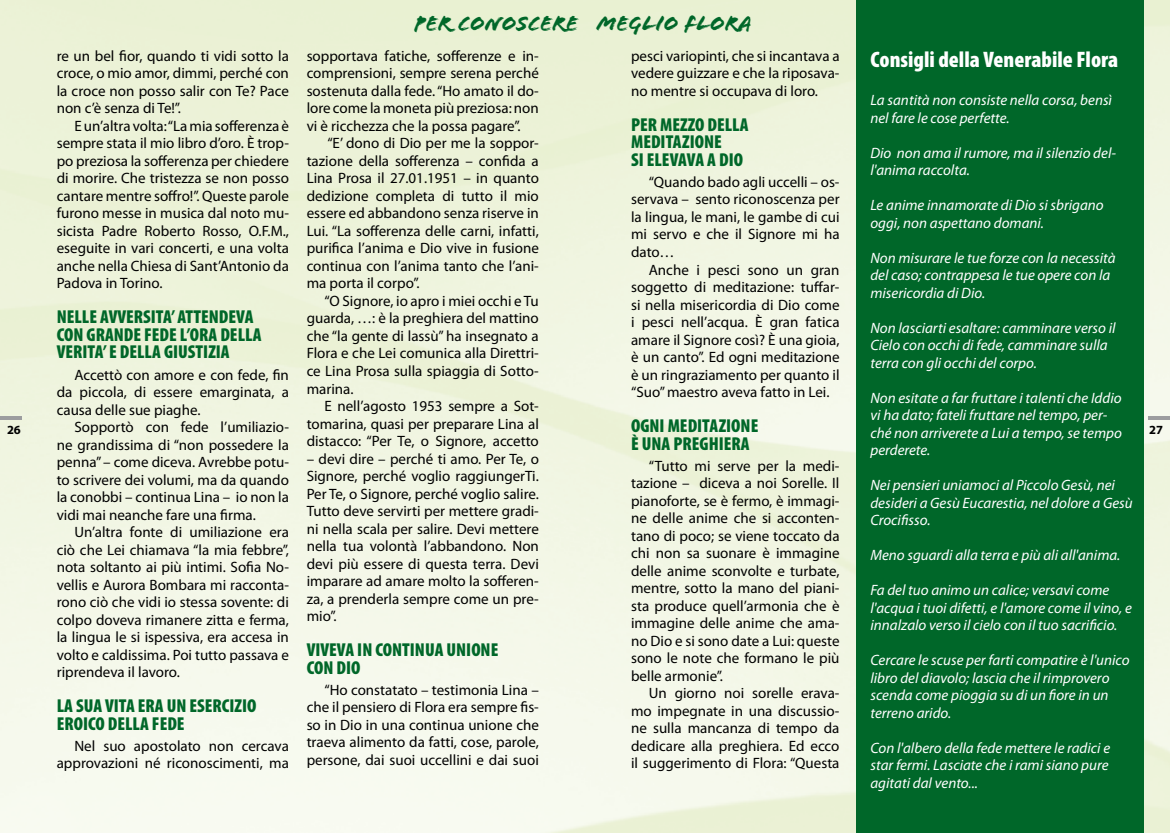
<style>
.page{position:relative;width:1170px;height:833px;background:#fff}
.page>*{position:absolute;margin:0;border:0;box-sizing:border-box;transform-origin:0 0}
.t1{font:900 condensed 22.5px "Myriad Pro";color:#fff}
.t2{font:22.5px "Flood";color:#006729}
.t3{font:900 condensed 18.75px/17.5px "Myriad Pro";color:#006729}
.t4{font:15px/17.5px "Myriad Pro";color:#000;text-align:justify}
.t5{font:italic 15px/17.5px "Myriad Pro";color:#fff}
.t6{font:700 12.5px "Myriad Pro";color:#000}
</style>
<div class="page">
<img style="left:0;top:0;width:1169px;height:833px">
<div style="left:856px;top:0;width:287px;height:833px;background:#006729"></div>
<hr style="left:0;top:416px;width:22px;height:4px;background:#9c9d9f">
<hr style="left:1147px;top:416px;width:22px;height:4px;background:#9c9d9f">
<h1 class="t2" style="left:414px;top:10px;width:339px">PER CONOSCERE MEGLIO FLORA</h1>
<p class="t4" style="left:57px;top:47px;width:234px">re un bel fior, quando ti vidi sotto la croce, o mio amor, dimmi, perché con la croce non posso salir con Te? Pace non c’è senza di Te!”.</p>
<p class="t4" style="left:57px;top:117px;width:234px;text-indent:18px">E un’altra volta: “La mia sofferenza è sempre stata il mio libro d’oro. È trop&shy;po preziosa la sofferenza per chiedere di morire. Che tristezza se non posso cantare mentre soffro!”. Queste parole furono messe in musica dal noto mu&shy;sicista Padre Roberto Rosso, O.F.M., eseguite in vari concerti, e una volta anche nella Chiesa di Sant’Antonio da Padova in Torino.</p>
<p class="t3" style="left:57px;top:308px;width:206px">NELLE AVVERSITA’ ATTENDEVA<br>CON GRANDE FEDE L’ORA DELLA<br>VERITA’ E DELLA GIUSTIZIA</p>
<p class="t4" style="left:57px;top:365px;width:234px;text-indent:18px">Accettò con amore e con fede, fin da piccola, di essere emarginata, a causa delle sue piaghe.</p>
<p class="t4" style="left:57px;top:418px;width:234px;text-indent:18px">Sopportò con fede l’umiliazio&shy;ne grandissima di “non possedere la penna” – come diceva. Avrebbe potu&shy;to scrivere dei volumi, ma da quando la conobbi – continua Lina – io non la vidi mai neanche fare una firma.</p>
<p class="t4" style="left:57px;top:523px;width:234px;text-indent:18px">Un’altra fonte di umiliazione era ciò che Lei chiamava “la mia febbre”, nota soltanto ai più intimi. Sofia No&shy;vellis e Aurora Bombara mi racconta&shy;rono ciò che vidi io stessa sovente: di colpo doveva rimanere zitta e ferma, la lingua le si ispessiva, era accesa in volto e caldissima. Poi tutto passava e riprendeva il lavoro.</p>
<p class="t3" style="left:57px;top:696px;width:201px">LA SUA VITA ERA UN ESERCIZIO<br>EROICO DELLA FEDE</p>
<p class="t4" style="left:57px;top:736px;width:234px;text-align:right">Nel suo apostolato non cercava approvazioni né riconoscimenti, ma</p>
<p class="t4" style="left:306px;top:47px;width:234px">sopportava fatiche, sofferenze e in&shy;comprensioni, sempre serena perché sostenuta dalla fede. “Ho amato il do&shy;lore come la moneta più preziosa: non vi è ricchezza che la possa pagare”.</p>
<p class="t4" style="left:306px;top:134px;width:234px;text-indent:21px">“E’ dono di Dio per me la soppor&shy;tazione della sofferenza – confida a Lina Prosa il 27.01.1951 – in quanto dedizione completa di tutto il mio essere ed abbandono senza riserve in Lui. “La sofferenza delle carni, infatti, purifica l’anima e Dio vive in fusione continua con l’anima tanto che l’ani&shy;ma porta il corpo”.</p>
<p class="t4" style="left:306px;top:292px;width:234px;text-indent:18px">“O Signore, io apro i miei occhi e Tu guarda, …: è la preghiera del mattino che “la gente di lassù” ha insegnato a Flora e che Lei comunica alla Direttri&shy;ce Lina Prosa sulla spiaggia di Sotto&shy;marina.</p>
<p class="t4" style="left:306px;top:397px;width:234px;text-indent:18px">E nell’agosto 1953 sempre a Sot&shy;tomarina, quasi per preparare Lina al distacco: “Per Te, o Signore, accetto</p>
<p class="t4" style="left:306px;top:449px;width:234px">– devi dire – perché ti amo. Per Te, o Signore, perché voglio raggiungerTi.<br>Per Te, o Signore, perché voglio salire.<br>Tutto deve servirti per mettere gradi&shy;ni nella scala per salire. Devi mettere nella tua volontà l’abbandono. Non devi più essere di questa terra. Devi imparare ad amare molto la sofferen&shy;za, a prenderla sempre come un pre&shy;mio”.</p>
<p class="t3" style="left:306px;top:640px;width:193px">VIVEVA IN CONTINUA UNIONE<br>CON DIO</p>
<p class="t4" style="left:306px;top:680px;width:234px;text-indent:18px">“Ho constatato – testimonia Lina – che il pensiero di Flora era sempre fis&shy;so in Dio in una continua unione che traeva alimento da fatti, cose, parole, persone, dai suoi uccellini e dai suoi</p>
<p class="t4" style="left:631px;top:47px;width:210px">pesci variopinti, che si incantava a vedere guizzare e che la riposava&shy;no mentre si occupava di loro.</p>
<p class="t3" style="left:631px;top:115px;width:119px">PER MEZZO DELLA<br>MEDITAZIONE<br>SI ELEVAVA A DIO</p>
<p class="t4" style="left:631px;top:173px;width:210px;text-indent:18px">“Quando bado agli uccelli – os&shy;servava – sento riconoscenza per la lingua, le mani, le gambe di cui mi servo e che il Signore mi ha dato…</p>
<p class="t4" style="left:631px;top:260px;width:210px;text-indent:18px">Anche i pesci sono un gran soggetto di meditazione: tuffar&shy;si nella misericordia di Dio come i pesci nell’acqua. È gran fatica amare il Signore così? È una gioia, è un canto”. Ed ogni meditazione è un ringraziamento per quanto il “Suo” maestro aveva fatto in Lei.</p>
<p class="t3" style="left:631px;top:416px;width:129px">OGNI MEDITAZIONE<br>È UNA PREGHIERA</p>
<p class="t4" style="left:631px;top:456px;width:210px;text-indent:18px">“Tutto mi serve per la medi&shy;tazione – diceva a noi Sorelle. Il pianoforte, se è fermo, è immagi&shy;ne delle anime che si acconten&shy;tano di poco; se viene toccato da chi non sa suonare è immagine delle anime sconvolte e turbate, mentre, sotto la mano del piani&shy;sta produce quell’armonia che è immagine delle anime che ama&shy;no Dio e si sono date a Lui: queste sono le note che formano le più belle armonie”.</p>
<p class="t4" style="left:631px;top:684px;width:210px;text-indent:18px">Un giorno noi sorelle erava&shy;mo impegnate in una discussio&shy;ne sulla mancanza di tempo da dedicare alla preghiera. Ed ecco il suggerimento di Flora: “Questa</p>
<h1 class="t1" style="left:870px;top:45px;width:249px">Consigli della Venerabile Flora</h1>
<p class="t5" style="left:870px;top:91px;width:243px">La santità non consiste nella corsa, bensì nel fare le cose perfette.</p>
<p class="t5" style="left:870px;top:144px;width:247px">Dio non ama il rumore, ma il silenzio del&shy;l'anima raccolta.</p>
<p class="t5" style="left:870px;top:196px;width:235px">Le anime innamorate di Dio si sbrigano oggi, non aspettano domani.</p>
<p class="t5" style="left:870px;top:249px;width:247px">Non misurare le tue forze con la necessità del caso; contrappesa le tue opere con la misericordia di Dio.</p>
<p class="t5" style="left:870px;top:319px;width:247px">Non lasciarti esaltare: camminare verso il<br>Cielo con occhi di fede, camminare sulla terra con gli occhi del corpo.</p>
<p class="t5" style="left:870px;top:389px;width:253px">Non esitate a far fruttare i talenti che Iddio vi ha dato; fateli fruttare nel tempo, per&shy;ché non arriverete a Lui a tempo, se tempo perderete.</p>
<p class="t5" style="left:870px;top:476px;width:264px">Nei pensieri uniamoci al Piccolo Gesù, nei desideri a Gesù Eucarestia, nel dolore a Gesù<br>Crocifisso.</p>
<p class="t5" style="left:870px;top:546px;width:251px">Meno sguardi alla terra e più ali all'anima.</p>
<p class="t5" style="left:870px;top:581px;width:263px">Fa del tuo animo un calice; versavi come l'acqua i tuoi difetti, e l'amore come il vino, e innalzalo verso il cielo con il tuo sacrificio.</p>
<p class="t5" style="left:870px;top:651px;width:260px">Cercare le scuse per farti compatire è l'unico libro del diavolo; lascia che il rimprovero scenda come pioggia su di un fiore in un terreno arido.</p>
<p class="t5" style="left:870px;top:739px;width:241px;text-align:justify">Con l'albero della fede mettere le radici e star fermi. Lasciate che i rami siano pure agitati dal vento...</p>
<p class="t6" style="left:7px;top:422px;width:15px">26</p>
<p class="t6" style="left:1148px;top:422px;width:14px">27</p>
</div>
